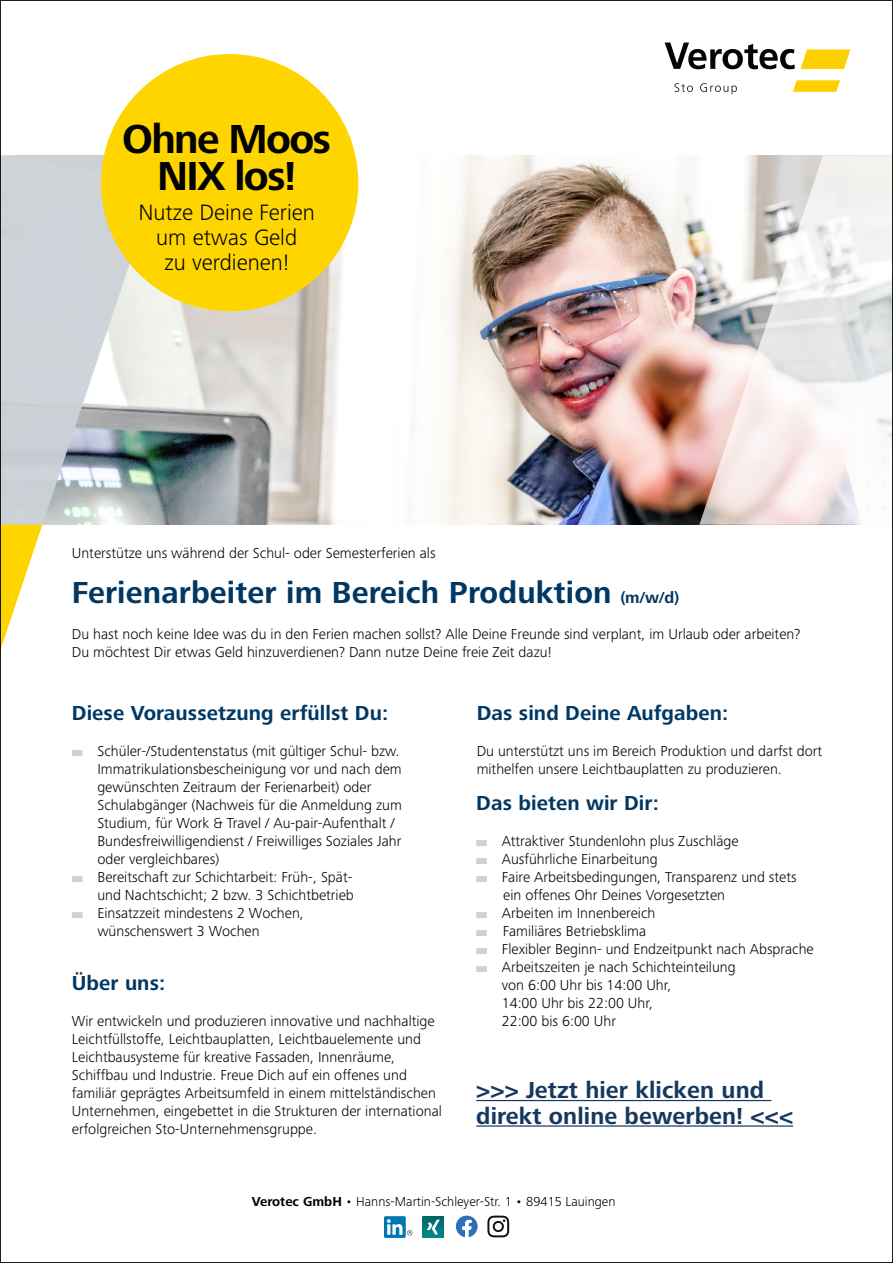
<style>
.page{position:relative;width:893px;height:1263px;background:#fff}
.page>*{position:absolute;margin:0;border:0;box-sizing:border-box;transform-origin:0 0}
.t1{font:700 42px/36.9px "Frutiger Next LTW1 G";letter-spacing:-.04em;color:#020203;text-align:center}
.t2{font:700 31.5px "Frutiger Next LTW1 G";letter-spacing:.005em;color:#003863}
.t3{font:700 24px/25.5px "Frutiger Next LTW1 G";letter-spacing:.005em;color:#16385f}
.t4{font:300 23.1px/24.9px "Frutiger Next LTW1 G";color:#020203;text-align:center}
.t5{font:700 21px "Frutiger Next LTW1 G";letter-spacing:.005em;color:#003863}
.t6{font:300 15px/18px "Frutiger Next LTW1 G";color:#000}
.t7{font:300 13.5px "Frutiger Next LTW1 G";color:#000}
.s1{font-size:16.5px}
.s2{font-weight:700}
</style>
<div class="page">
<img style="left:166px;top:155px;width:533px;height:369px">
<svg style="left:699px;top:155px;width:192px;height:370px"></svg>
<img style="left:422px;top:1216px;width:22px;height:22px">
<svg style="left:487px;top:1215px;width:22px;height:22px"></svg>
<svg style="left:456px;top:1215px;width:22px;height:22px"></svg>
<div style="left:384px;top:1216px;width:22px;height:22px;background:#0076b3;border-radius:2px"></div>
<svg style="left:387px;top:1219px;width:25px;height:16px"></svg>
<svg style="left:2px;top:155px;width:164px;height:369px;background:#c8cfd1"></svg>
<svg style="left:2px;top:524px;width:40px;height:121px"></svg>
<svg style="left:793px;top:80px;width:47px;height:12px"></svg>
<svg style="left:675px;top:83px;width:62px;height:11px"></svg>
<svg style="left:665px;top:43px;width:185px;height:26px"></svg>
<div style="left:72px;top:750px;width:10px;height:6px;background:#ccd2d7"></div>
<div style="left:72px;top:876px;width:10px;height:6px;background:#ccd2d7"></div>
<div style="left:72px;top:912px;width:10px;height:6px;background:#ccd2d7"></div>
<div style="left:101px;top:54px;width:257px;height:257px;background:#ffd500;border-radius:50%"></div>
<div style="left:476px;top:840px;width:11px;height:6px;background:#ccd2d7"></div>
<div style="left:476px;top:858px;width:11px;height:6px;background:#ccd2d7"></div>
<div style="left:476px;top:876px;width:11px;height:6px;background:#ccd2d7"></div>
<div style="left:476px;top:912px;width:11px;height:6px;background:#ccd2d7"></div>
<div style="left:476px;top:930px;width:11px;height:6px;background:#ccd2d7"></div>
<div style="left:476px;top:948px;width:11px;height:6px;background:#ccd2d7"></div>
<div style="left:476px;top:966px;width:11px;height:6px;background:#ccd2d7"></div>
<hr style="left:476px;top:1100px;width:295px;height:1px;background:#16385f">
<hr style="left:476px;top:1125px;width:317px;height:2px;background:#16385f">
<h1 class="t1" style="left:122px;top:122px;width:211px">Ohne Moos<br>NIX los!</h1>
<h3 class="t4" style="left:138px;top:200px;width:178px">Nutze Deine Ferien um etwas Geld<br>zu verdienen!</h3>
<p class="t6" style="left:72px;top:544px;width:365px">Unterstütze uns während der Schul- oder Semesterferien als</p>
<h2 class="t2" style="left:72px;top:574px;width:609px">Ferienarbeiter im Bereich Produktion <span class="s1">(m/w/d)</span></h2>
<p class="t6" style="left:72px;top:625px;width:730px">Du hast noch keine Idee was du in den Ferien machen sollst? Alle Deine Freunde sind verplant, im Urlaub oder arbeiten?<br>Du möchtest Dir etwas Geld hinzuverdienen? Dann nutze Deine freie Zeit dazu!</p>
<h3 class="t5" style="left:72px;top:701px;width:318px">Diese Voraussetzung erfüllst Du:</h3>
<p class="t6" style="left:97px;top:742px;width:306px">Schüler-/Studentenstatus (mit gültiger Schul- bzw.<br>Immatrikulationsbescheinigung vor und nach dem gewünschten Zeitraum der Ferienarbeit) oder Schulabgänger (Nachweis für die Anmeldung zum Studium, für Work &amp; Travel / Au-pair-Aufenthalt / Bundesfreiwilligendienst / Freiwilliges Soziales Jahr oder vergleichbares)<br>Bereitschaft zur Schichtarbeit: Früh-, Spät-<br>und Nachtschicht; 2 bzw. 3 Schichtbetrieb Einsatzzeit mindestens 2 Wochen, wünschenswert 3 Wochen</p>
<h3 class="t5" style="left:72px;top:971px;width:95px">Über uns:</h3>
<p class="t6" style="left:72px;top:1012px;width:372px">Wir entwickeln und produzieren innovative und nachhaltige Leichtfüllstoffe, Leichtbauplatten, Leichtbauelemente und Leichtbausysteme für kreative Fassaden, Innenräume, Schiffbau und Industrie. Freue Dich auf ein offenes und familiär geprägtes Arbeitsumfeld in einem mittelständischen Unternehmen, eingebettet in die Strukturen der international erfolgreichen Sto-Unternehmensgruppe.</p>
<h3 class="t5" style="left:477px;top:701px;width:253px">Das sind Deine Aufgaben:</h3>
<p class="t6" style="left:477px;top:742px;width:347px">Du unterstützt uns im Bereich Produktion und darfst dort mithelfen unsere Leichtbauplatten zu produzieren.</p>
<h3 class="t5" style="left:476px;top:791px;width:184px">Das bieten wir Dir:</h3>
<p class="t6" style="left:502px;top:832px;width:314px">Attraktiver Stundenlohn plus Zuschläge Ausführliche Einarbeitung<br>Faire Arbeitsbedingungen, Transparenz und stets ein offenes Ohr Deines Vorgesetzten<br>Arbeiten im Innenbereich<br>Familiäres Betriebsklima<br>Flexibler Beginn- und Endzeitpunkt nach Absprache Arbeitszeiten je nach Schichteinteilung<br>von 6:00 Uhr bis 14:00 Uhr,<br>14:00 Uhr bis 22:00 Uhr,<br>22:00 bis 6:00 Uhr</p>
<h3 class="t3" style="left:476px;top:1078px;width:318px">&gt;&gt;&gt; Jetzt hier klicken und direkt online bewerben! &lt;&lt;&lt;</h3>
<p class="t7" style="left:252px;top:1194px;width:365px"><span class="s2">Verotec GmbH</span> • Hanns-Martin-Schleyer-Str. 1 • 89415 Lauingen</p>
</div>
